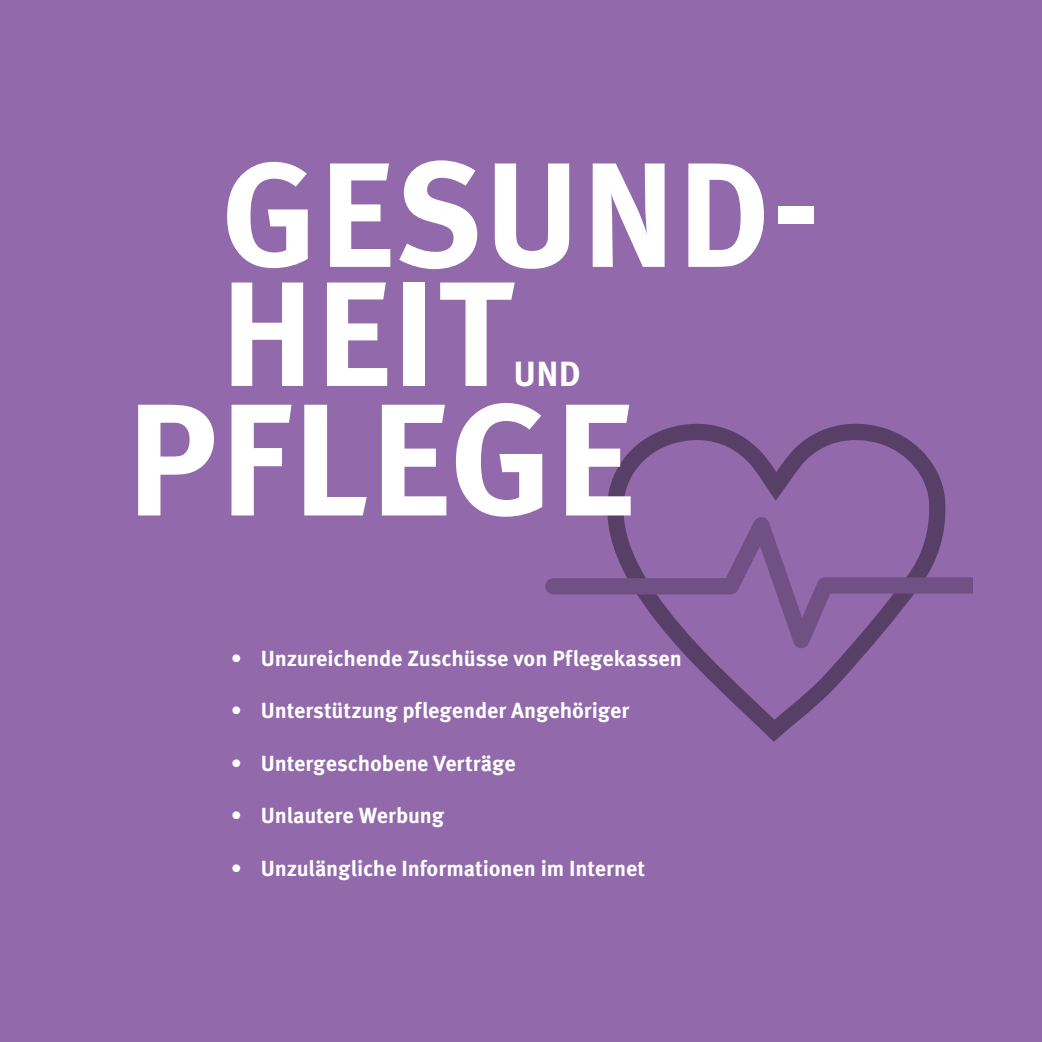
<style>
.page{position:relative;width:1042px;height:1042px;background:#9269aa}
.page>*{position:absolute;margin:0;border:0;box-sizing:border-box;transform-origin:0 0}
._01_head_01{font:700 159.25px "Meta Pro";letter-spacing:.01em;color:#fff}
._01_head_01-2{font:700 148.75px/119px "Meta Pro";letter-spacing:.01em;color:#fff}
._01_head_01-3{font:700 35px "Meta Pro";color:#fff}
.t1{font:700 21.88px "Meta Pro";letter-spacing:-.005em;color:#fff}
</style>
<div class="page">
<svg style="left:607px;top:423px;width:339px;height:319px"></svg>
<svg style="left:545px;top:516px;width:427px;height:132px"></svg>
<p class="_01_head_01-2" style="left:220px;top:146px;width:601px">GESUND-<br>HEIT</p>
<p class="_01_head_01-3" style="left:513px;top:346px;width:69px">UND</p>
<p class="_01_head_01" style="left:126px;top:336px;width:510px">PFLEGE</p>
<p class="t1" style="left:231px;top:641px;width:452px">• Unzureichende Zuschüsse von Pflegekassen</p>
<p class="t1" style="left:231px;top:693px;width:400px">• Unterstützung pflegender Angehöriger</p>
<p class="t1" style="left:231px;top:746px;width:286px">• Untergeschobene Verträge</p>
<p class="t1" style="left:231px;top:798px;width:215px">• Unlautere Werbung</p>
<p class="t1" style="left:231px;top:851px;width:415px">• Unzulängliche Informationen im Internet</p>
</div>
